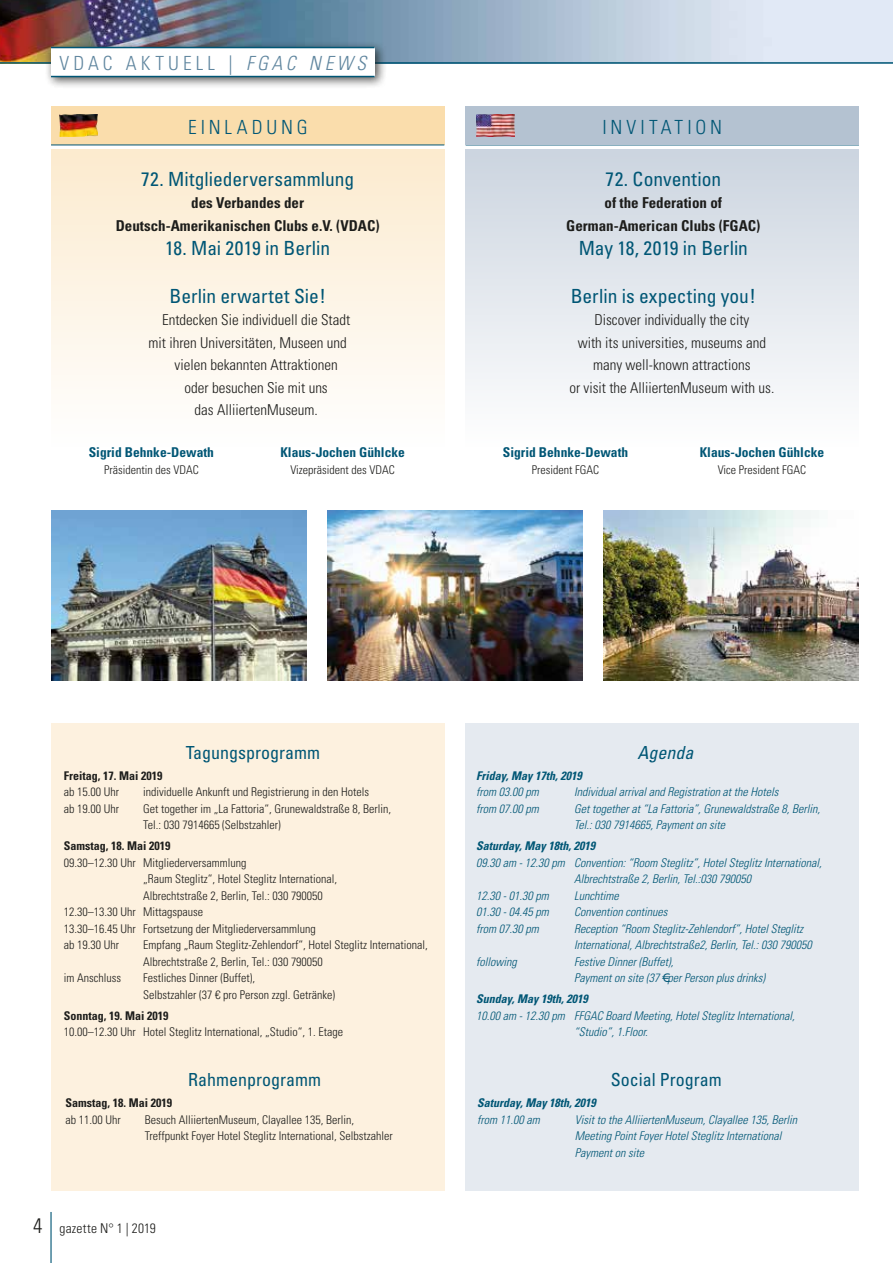
<style>
.page{position:relative;width:893px;height:1263px;background:#fff}
.page>*{position:absolute;margin:0;border:0;box-sizing:border-box;transform-origin:0 0}
.t1{font:condensed 19.5px "Univers";color:#005675}
.t2{font:300 condensed 19.5px "Univers";letter-spacing:.215em;color:#60869f}
.t3{font:300 condensed 19.5px "Univers";letter-spacing:.195em;color:#005675}
.t4{font:condensed 18px "Univers";color:#005675}
.t5{font:italic condensed 18px "Univers";color:#005675}
.t6{font:300 condensed 15px/22.5px "Univers";color:#1d1d1b;text-align:center}
.t7{font:700 condensed 15px/22.5px "Univers";color:#1d1d1b;text-align:center}
.t8{font:700 condensed 13.5px "Univers";color:#005675}
.t9{font:300 condensed 13.5px "Univers";letter-spacing:.015em;color:#1d1d1b}
.t10{font:300 condensed 12px/16.5px "Univers";color:#1d1d1b}
.t11{font:italic 300 condensed 12px/16.5px "Univers";color:#005675}
.t12{font:italic 700 condensed 12px "Univers";color:#005675}
.t13{font:700 condensed 12px "Univers";color:#1d1d1b}
.s1{font-style:italic}
.s2{font-size:21px}
</style>
<div class="page">
<img style="left:0;top:0;width:893px;height:62px">
<hr style="left:50px;top:1212px;width:2px;height:51px;background:#005675">
<hr style="left:0;top:62px;width:893px;height:2px;background:#005675">
<div style="left:45px;top:41px;width:342px;height:48px;background:#1d1d1b;opacity:.75"></div>
<div style="left:51px;top:47px;width:324px;height:30px;background:#fff"></div>
<hr style="left:51px;top:76px;width:324px;height:1px;background:#005675">
<hr style="left:51px;top:47px;width:324px;height:1px;background:#005675">
<div style="left:51px;top:149px;width:393px;height:297px;background:linear-gradient(to bottom,#fceace,#fefefe)"></div>
<div style="left:51px;top:723px;width:393px;height:468px;background:#fdf1df"></div>
<div style="left:466px;top:149px;width:393px;height:297px;background:linear-gradient(to bottom,#cbd4df,#fefefe)"></div>
<div style="left:466px;top:723px;width:393px;height:468px;background:#e5eaf0"></div>
<div style="left:51px;top:106px;width:393px;height:39px;background:#faddac"></div>
<hr style="left:51px;top:145px;width:393px;height:1px;background:#005675">
<hr style="left:466px;top:145px;width:393px;height:1px;background:#005675">
<div style="left:466px;top:106px;width:393px;height:39px;background:#b4c2d1"></div>
<img style="left:60px;top:115px;width:38px;height:22px">
<img style="left:476px;top:114px;width:38px;height:22px">
<img style="left:51px;top:510px;width:255px;height:170px">
<img style="left:604px;top:510px;width:255px;height:170px">
<img style="left:328px;top:510px;width:255px;height:170px">
<h1 class="t2" style="left:60px;top:51px;width:308px">VDAC AKTUELL | <span class="s1">FGAC NEWS</span></h1>
<h1 class="t3" style="left:188px;top:115px;width:121px">EINLADUNG</h1>
<h1 class="t3" style="left:602px;top:115px;width:121px">INVITATION</h1>
<h1 class="t1" style="left:141px;top:166px;width:215px">72. Mitgliederversammlung</h1>
<p class="t7" style="left:116px;top:191px;width:265px">des Verbandes der<br>Deutsch-Amerikanischen Clubs e.V. (VDAC)</p>
<h1 class="t1" style="left:165px;top:235px;width:167px">18. Mai 2019 in Berlin</h1>
<h1 class="t1" style="left:169px;top:283px;width:158px">Berlin erwartet Sie!</h1>
<p class="t6" style="left:162px;top:309px;width:190px">Entdecken Sie individuell die Stadt</p>
<p class="t6" style="left:149px;top:331px;width:200px">mit ihren Universitäten, Museen und</p>
<p class="t6" style="left:175px;top:354px;width:165px">vielen bekannten Attraktionen</p>
<p class="t6" style="left:185px;top:376px;width:145px">oder besuchen Sie mit uns</p>
<p class="t6" style="left:195px;top:399px;width:125px">das AlliiertenMuseum.</p>
<h1 class="t1" style="left:606px;top:166px;width:117px">72. Convention</h1>
<p class="t7" style="left:566px;top:191px;width:196px">of the Federation of<br>German-American Clubs (FGAC)</p>
<h1 class="t1" style="left:579px;top:235px;width:171px">May 18, 2019 in Berlin</h1>
<h1 class="t1" style="left:571px;top:283px;width:187px">Berlin is expecting you!</h1>
<p class="t6" style="left:569px;top:309px;width:206px">Discover individually the city<br>with its universities, museums and many well-known attractions<br>or visit the AlliiertenMuseum with us.</p>
<p class="t8" style="left:89px;top:444px;width:127px">Sigrid Behnke-Dewath</p>
<p class="t10" style="left:104px;top:461px;width:96px">Präsidentin des VDAC</p>
<p class="t8" style="left:280px;top:444px;width:126px">Klaus-Jochen Gühlcke</p>
<p class="t10" style="left:291px;top:461px;width:106px">Vizepräsident des VDAC</p>
<p class="t8" style="left:503px;top:444px;width:127px">Sigrid Behnke-Dewath</p>
<p class="t10" style="left:532px;top:461px;width:69px">President FGAC</p>
<p class="t8" style="left:700px;top:444px;width:126px">Klaus-Jochen Gühlcke</p>
<p class="t10" style="left:718px;top:461px;width:90px">Vice President FGAC</p>
<h2 class="t4" style="left:186px;top:741px;width:136px">Tagungsprogramm</h2>
<p class="t13" style="left:64px;top:768px;width:100px">Freitag, 17. Mai 2019</p>
<p class="t10" style="left:64px;top:783px;width:57px">ab 15.00 Uhr</p>
<p class="t10" style="left:143px;top:783px;width:227px">individuelle Ankunft und Registrierung in den Hotels</p>
<p class="t10" style="left:64px;top:800px;width:57px">ab 19.00 Uhr</p>
<p class="t10" style="left:143px;top:800px;width:249px">Get together im „La Fattoria“, Grunewaldstraße 8, Berlin,<br>Tel.: 030 7914665 (Selbstzahler)</p>
<p class="t13" style="left:64px;top:838px;width:108px">Samstag, 18. Mai 2019</p>
<p class="t10" style="left:64px;top:854px;width:184px">09.30–12.30 Uhr Mitgliederversammlung</p>
<p class="t10" style="left:143px;top:870px;width:195px">„Raum Steglitz“, Hotel Steglitz International,</p>
<p class="t10" style="left:143px;top:887px;width:181px">Albrechtstraße 2, Berlin, Tel.: 030 790050</p>
<p class="t10" style="left:64px;top:903px;width:141px">12.30–13.30 Uhr Mittagspause</p>
<p class="t10" style="left:64px;top:920px;width:254px">13.30–16.45 Uhr Fortsetzung der Mitgliederversammlung</p>
<p class="t10" style="left:64px;top:936px;width:57px">ab 19.30 Uhr</p>
<p class="t10" style="left:143px;top:936px;width:286px">Empfang „Raum Steglitz-Zehlendorf“, Hotel Steglitz International,<br>Albrechtstraße 2, Berlin, Tel.: 030 790050</p>
<p class="t10" style="left:64px;top:969px;width:59px">im Anschluss</p>
<p class="t10" style="left:143px;top:969px;width:193px">Festliches Dinner (Buffet),<br>Selbstzahler (37 € pro Person zzgl. Getränke)</p>
<p class="t13" style="left:64px;top:1008px;width:106px">Sonntag, 19. Mai 2019</p>
<p class="t10" style="left:64px;top:1023px;width:281px">10.00–12.30 Uhr Hotel Steglitz International, „Studio“, 1. Etage</p>
<h2 class="t4" style="left:188px;top:1068px;width:134px">Rahmenprogramm</h2>
<p class="t13" style="left:65px;top:1095px;width:108px">Samstag, 18. Mai 2019</p>
<p class="t10" style="left:65px;top:1111px;width:57px">ab 11.00 Uhr</p>
<p class="t10" style="left:145px;top:1111px;width:249px">Besuch AlliiertenMuseum, Clayallee 135, Berlin,<br>Treffpunkt Foyer Hotel Steglitz International, Selbstzahler</p>
<p class="t9" style="left:33px;top:1220px;width:124px"><span class="s2">4</span> gazette N° 1 | 2019</p>
<h2 class="t5" style="left:637px;top:741px;width:57px">Agenda</h2>
<p class="t12" style="left:476px;top:768px;width:107px">Friday, May 17th, 2019</p>
<p class="t11" style="left:476px;top:783px;width:64px">from 03.00 pm</p>
<p class="t11" style="left:574px;top:783px;width:206px">Individual arrival and Registration at the Hotels</p>
<p class="t11" style="left:476px;top:800px;width:64px">from 07.00 pm</p>
<p class="t11" style="left:574px;top:800px;width:247px">Get together at “La Fattoria”, Grunewaldstraße 8, Berlin,<br>Tel.: 030 7914665, Payment on site</p>
<p class="t12" style="left:476px;top:838px;width:120px">Saturday, May 18th, 2019</p>
<p class="t11" style="left:476px;top:854px;width:347px">09.30 am - 12.30 pm Convention: “Room Steglitz”, Hotel Steglitz International,</p>
<p class="t11" style="left:574px;top:870px;width:178px">Albrechtstraße 2, Berlin, Tel.:030 790050</p>
<p class="t11" style="left:476px;top:887px;width:74px">12.30 - 01.30 pm</p>
<p class="t11" style="left:574px;top:887px;width:46px">Lunchtime</p>
<p class="t11" style="left:476px;top:903px;width:74px">01.30 - 04.45 pm</p>
<p class="t11" style="left:574px;top:903px;width:95px">Convention continues</p>
<p class="t11" style="left:476px;top:920px;width:64px">from 07.30 pm</p>
<p class="t11" style="left:574px;top:920px;width:239px">Reception “Room Steglitz-Zehlendorf”, Hotel Steglitz<br>International, Albrechtstraße2, Berlin, Tel.: 030 790050</p>
<p class="t11" style="left:476px;top:953px;width:42px">following</p>
<p class="t11" style="left:574px;top:953px;width:193px">Festive Dinner (Buffet),<br>Payment on site (37 € per Person plus drinks)</p>
<p class="t12" style="left:476px;top:991px;width:113px">Sunday, May 19th, 2019</p>
<p class="t11" style="left:574px;top:1007px;width:222px;text-indent:-98px">10.00 am - 12.30 pm FFGAC Board Meeting, Hotel Steglitz International, “Studio”, 1.Floor.</p>
<h2 class="t4" style="left:611px;top:1068px;width:112px">Social Program</h2>
<p class="t12" style="left:477px;top:1095px;width:120px">Saturday, May 18th, 2019</p>
<p class="t11" style="left:477px;top:1111px;width:64px">from 11.00 am</p>
<p class="t11" style="left:575px;top:1111px;width:224px">Visit to the AlliiertenMuseum, Clayallee 135, Berlin<br>Meeting Point Foyer Hotel Steglitz International<br>Payment on site</p>
</div>
